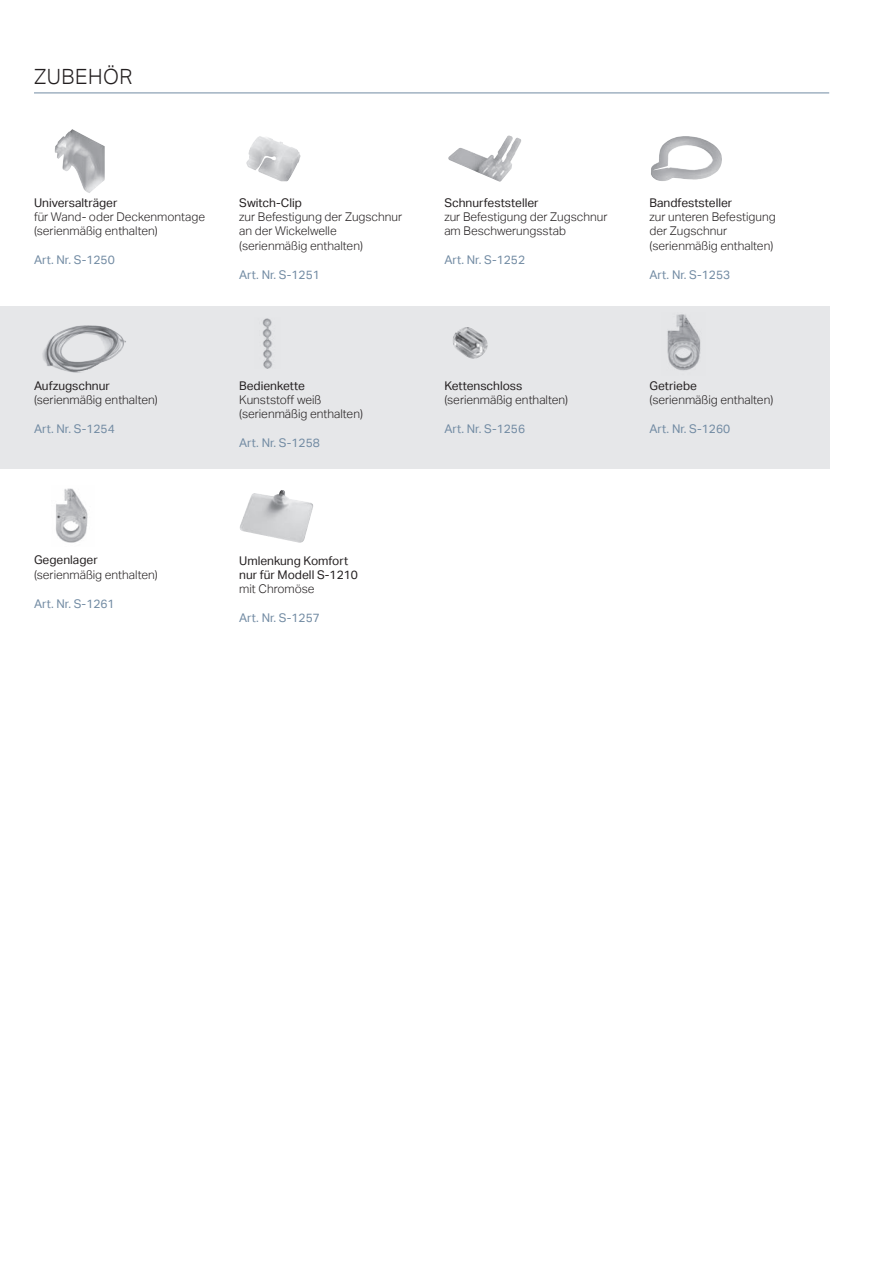
<style>
.page{position:relative;width:893px;height:1263px;background:#fff}
.page>*{position:absolute;margin:0;border:0;box-sizing:border-box;transform-origin:0 0}
.t1{font:300 21px "Aktiv Grotesk";letter-spacing:.025em;color:#231f20}
.t2{font:300 12px/14.4px "Aktiv Grotesk";color:#231f20}
.t3{font:12px/14.4px "Aktiv Grotesk";color:#231f20}
.t4{font:12px "Aktiv Grotesk";color:#728ba3}
</style>
<div class="page">
<hr style="left:34px;top:93px;width:795px;height:1px;background:#728ba3">
<div style="left:0;top:307px;width:829px;height:162px;background:#e6e7e9"></div>
<img style="left:55px;top:129px;width:23px;height:45px">
<img style="left:246px;top:137px;width:13px;height:33px">
<img style="left:491px;top:135px;width:18px;height:23px">
<img style="left:651px;top:136px;width:32px;height:45px">
<img style="left:47px;top:325px;width:40px;height:20px">
<img style="left:453px;top:327px;width:12px;height:23px">
<img style="left:667px;top:314px;width:34px;height:57px">
<img style="left:262px;top:318px;width:11px;height:51px">
<img style="left:56px;top:488px;width:32px;height:55px">
<img style="left:241px;top:490px;width:40px;height:32px">
<h1 class="t1" style="left:34px;top:64px;width:100px">ZUBEHÖR</h1>
<p class="t3" style="left:34px;top:195px;width:85px">Universalträger</p>
<p class="t2" style="left:34px;top:210px;width:173px">für Wand- oder Deckenmontage (serienmäßig enthalten)</p>
<p class="t4" style="left:34px;top:253px;width:82px">Art. Nr. S-1250</p>
<p class="t3" style="left:239px;top:195px;width:64px">Switch-Clip</p>
<p class="t2" style="left:239px;top:210px;width:165px">zur Befestigung der Zugschnur an der Wickelwelle (serienmäßig enthalten)</p>
<p class="t4" style="left:239px;top:267px;width:82px">Art. Nr. S-1251</p>
<p class="t3" style="left:34px;top:378px;width:77px">Aufzugschnur</p>
<p class="t2" style="left:34px;top:393px;width:125px">(serienmäßig enthalten)</p>
<p class="t4" style="left:34px;top:422px;width:82px">Art. Nr. S-1254</p>
<p class="t3" style="left:239px;top:378px;width:67px">Bedienkette</p>
<p class="t2" style="left:239px;top:393px;width:125px">Kunststoff weiß (serienmäßig enthalten)</p>
<p class="t4" style="left:239px;top:436px;width:82px">Art. Nr. S-1258</p>
<p class="t3" style="left:444px;top:195px;width:96px">Schnurfeststeller</p>
<p class="t2" style="left:444px;top:210px;width:165px">zur Befestigung der Zugschnur am Beschwerungsstab</p>
<p class="t4" style="left:444px;top:253px;width:82px">Art. Nr. S-1252</p>
<p class="t3" style="left:444px;top:378px;width:80px">Kettenschloss</p>
<p class="t2" style="left:444px;top:393px;width:125px">(serienmäßig enthalten)</p>
<p class="t4" style="left:444px;top:422px;width:82px">Art. Nr. S-1256</p>
<p class="t3" style="left:649px;top:195px;width:84px">Bandfeststeller</p>
<p class="t2" style="left:649px;top:210px;width:128px">zur unteren Befestigung der Zugschnur (serienmäßig enthalten)</p>
<p class="t4" style="left:649px;top:267px;width:82px">Art. Nr. S-1253</p>
<p class="t3" style="left:649px;top:378px;width:49px">Getriebe</p>
<p class="t2" style="left:649px;top:393px;width:125px">(serienmäßig enthalten)</p>
<p class="t4" style="left:649px;top:422px;width:82px">Art. Nr. S-1260</p>
<p class="t3" style="left:34px;top:553px;width:65px">Gegenlager</p>
<p class="t2" style="left:34px;top:567px;width:125px">(serienmäßig enthalten)</p>
<p class="t4" style="left:34px;top:596px;width:82px">Art. Nr. S-1261</p>
<p class="t3" style="left:239px;top:553px;width:120px">Umlenkung Komfort nur für Modell S-1210</p>
<p class="t2" style="left:239px;top:582px;width:77px">mit Chromöse</p>
<p class="t4" style="left:239px;top:611px;width:82px">Art. Nr. S-1257</p>
</div>
